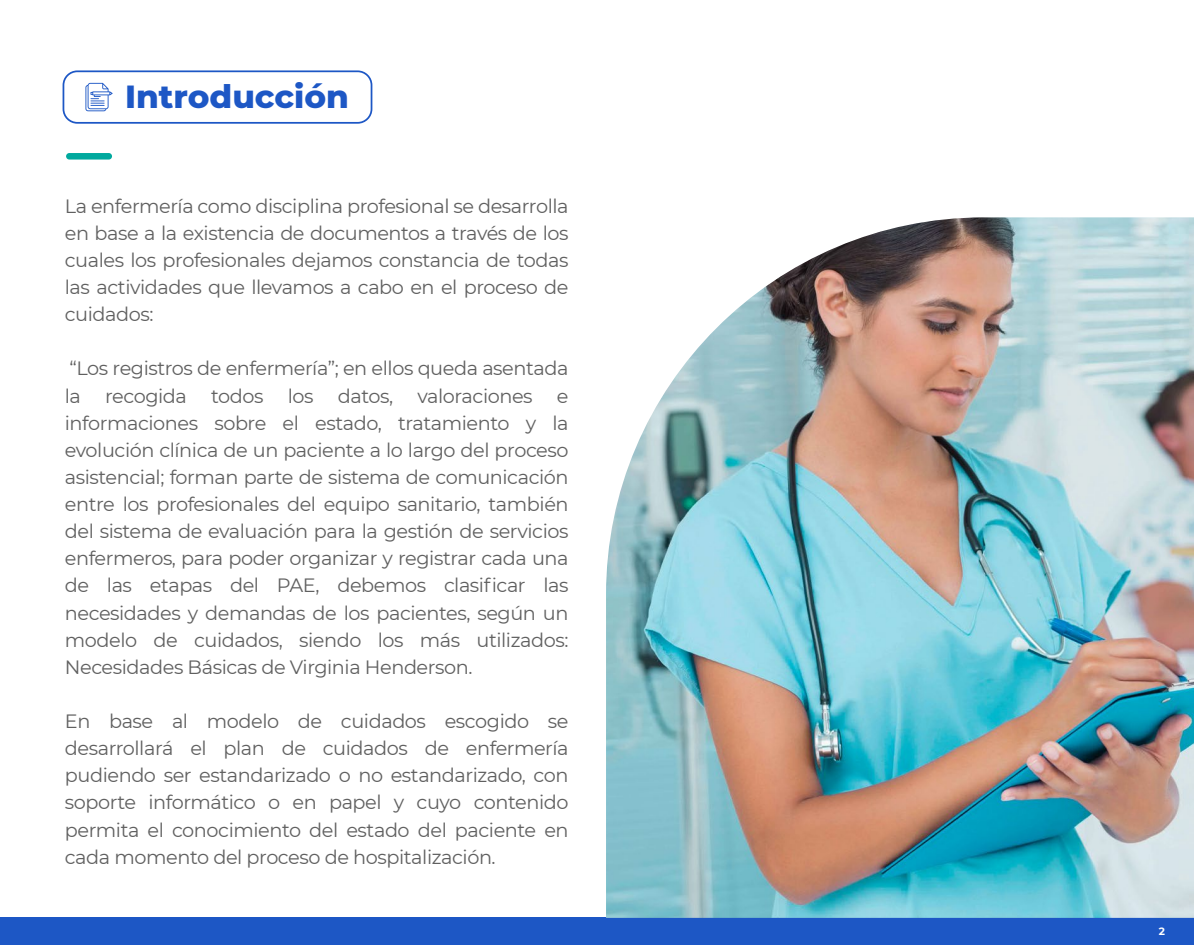
<style>
.page{position:relative;width:1194px;height:945px;background:#fff}
.page>*{position:absolute;margin:0;border:0;box-sizing:border-box;transform-origin:0 0}
.t1{font:800 32.64px "Montserrat";color:#1d57c5}
.t2{font:19.25px/27.1px "Montserrat";letter-spacing:-.02em;color:#606060;text-align:justify}
.t3{font:700 10.5px "Montserrat";color:#fff}
</style>
<div class="page">
<svg style="left:85px;top:83px;width:28px;height:28px"></svg>
<div style="left:63px;top:70px;width:309px;height:54px;border:2px solid #1d57c5;border-radius:14px"></div>
<div style="left:0;top:918px;width:1193px;height:27px;background:#1d57c5"></div>
<img style="left:606px;top:217px;width:587px;height:701px">
<div style="left:66px;top:153px;width:46px;height:7px;background:#00a99e;border-radius:3px"></div>
<h1 class="t1" style="left:125px;top:73px;width:225px">Introducción</h1>
<p class="t2" style="left:65px;top:192px;width:505px">La enfermería como disciplina profesional se desarrolla en base a la existencia de documentos a través de los cuales los profesionales dejamos constancia de todas las actividades que llevamos a cabo en el proceso de cuidados:</p>
<p class="t2" style="left:65px;top:354px;width:505px">“Los registros de enfermería”; en ellos queda asentada la</p>
<p class="t2" style="left:105px;top:381px;width:83px">recogida</p>
<p class="t2" style="left:211px;top:381px;width:54px">todos</p>
<p class="t2" style="left:288px;top:381px;width:27px">los</p>
<p class="t2" style="left:338px;top:381px;width:57px">datos,</p>
<p class="t2" style="left:417px;top:381px;width:117px">valoraciones</p>
<p class="t2" style="left:65px;top:381px;width:505px;text-indent:492px">e informaciones sobre el estado, tratamiento y la evolución clínica de un paciente a lo largo del proceso asistencial; forman parte de sistema de comunicación entre los profesionales del equipo sanitario, también del sistema de evaluación para la gestión de servicios enfermeros, para poder organizar y registrar cada una de las etapas del PAE, debemos clasificar las necesidades y demandas de los pacientes, según un modelo de cuidados, siendo los más utilizados:<br>Necesidades Básicas de Virginia Henderson.</p>
<p class="t2" style="left:65px;top:707px;width:505px">En base al modelo de cuidados escogido se desarrollará el plan de cuidados de enfermería pudiendo ser estandarizado o no estandarizado, con soporte informático o en papel y cuyo contenido permita el conocimiento del estado del paciente en cada momento del proceso de hospitalización.</p>
<p class="t3" style="left:1158px;top:924px;width:8px">2</p>
</div>
